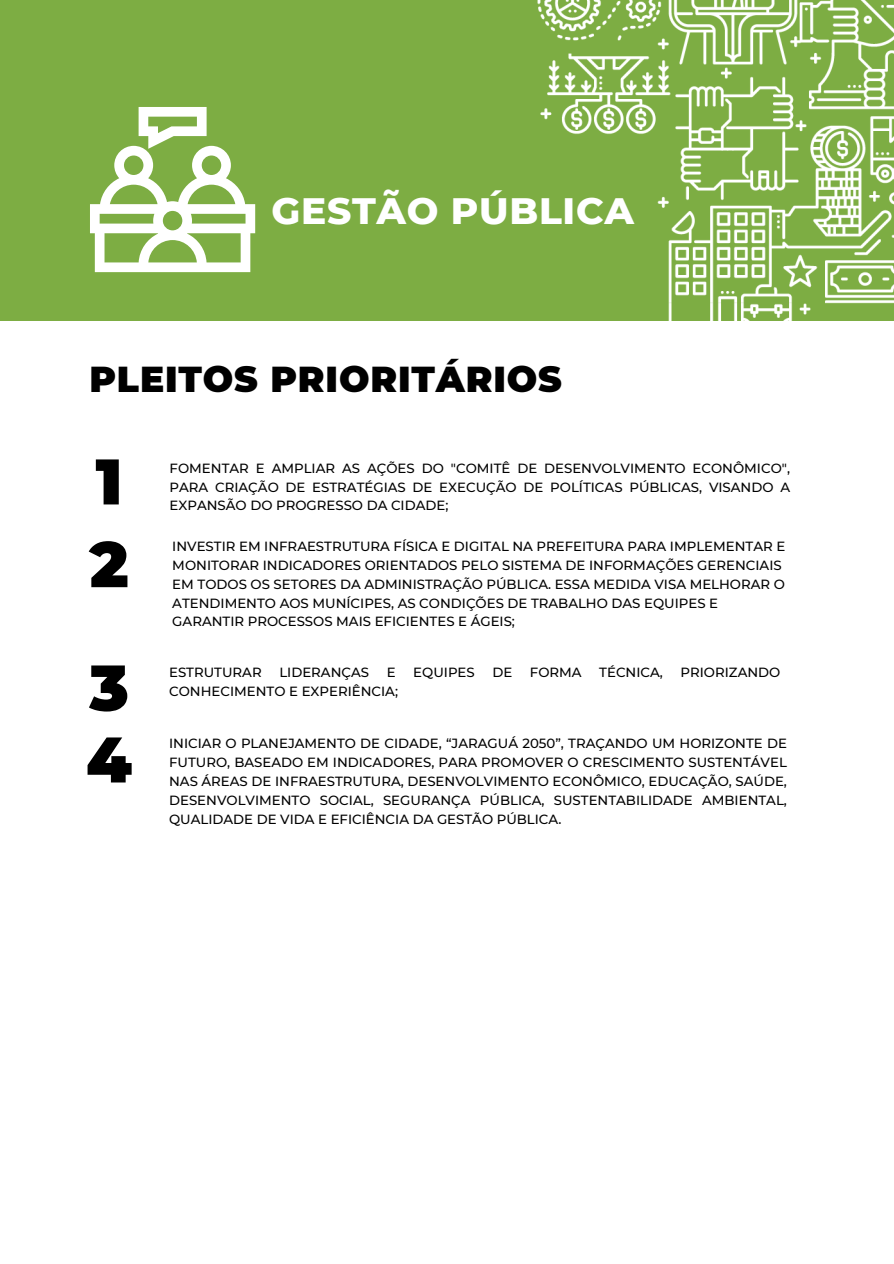
<style>
.page{position:relative;width:894px;height:1264px;background:#fff}
.page>*{position:absolute;margin:0;border:0;box-sizing:border-box;transform-origin:0 0}
.t1{font:900 64.35px/82.7px "Montserrat";color:#000}
.t2{font:800 37.5px "Montserrat";letter-spacing:.02em;color:#fff}
.t3{font:900 36px "Montserrat";letter-spacing:.025em;color:#000}
.t4{font:500 13.35px/18.9px "Montserrat";color:#000;text-align:justify}
</style>
<div class="page">
<div style="left:0;top:0;width:893px;height:1263px;background:#7dad43"></div>
<svg style="left:90px;top:107px;width:165px;height:165px"></svg>
<img style="left:536px;top:0;width:357px;height:322px">
<div style="left:0;top:322px;width:893px;height:941px;background:#fff"></div>
<h2 class="t2" style="left:271px;top:183px;width:364px">GESTÃO PÚBLICA</h2>
<h3 class="t3" style="left:89px;top:352px;width:474px">PLEITOS PRIORITÁRIOS</h3>
<h1 class="t1" style="left:89px;top:436px;width:41px">1<br>2</h1>
<h1 class="t1" style="left:86px;top:647px;width:47px;line-height:72px">3<br>4</h1>
<p class="t4" style="left:169px;top:458px;width:621px">FOMENTAR E AMPLIAR AS AÇÕES DO "COMITÊ DE DESENVOLVIMENTO ECONÔMICO", PARA CRIAÇÃO DE ESTRATÉGIAS DE EXECUÇÃO DE POLÍTICAS PÚBLICAS, VISANDO A EXPANSÃO DO PROGRESSO DA CIDADE;</p>
<p class="t4" style="left:172px;top:536px;width:614px;text-align:left">INVESTIR EM INFRAESTRUTURA FÍSICA E DIGITAL NA PREFEITURA PARA IMPLEMENTAR E MONITORAR INDICADORES ORIENTADOS PELO SISTEMA DE INFORMAÇÕES GERENCIAIS EM TODOS OS SETORES DA ADMINISTRAÇÃO PÚBLICA. ESSA MEDIDA VISA MELHORAR O ATENDIMENTO AOS MUNÍCIPES, AS CONDIÇÕES DE TRABALHO DAS EQUIPES E GARANTIR PROCESSOS MAIS EFICIENTES E ÁGEIS;</p>
<p class="t4" style="left:169px;top:662px;width:94px">ESTRUTURAR</p>
<p class="t4" style="left:279px;top:662px;width:91px">LIDERANÇAS</p>
<p class="t4" style="left:386px;top:662px;width:10px">E</p>
<p class="t4" style="left:413px;top:662px;width:63px">EQUIPES</p>
<p class="t4" style="left:492px;top:662px;width:21px">DE</p>
<p class="t4" style="left:529px;top:662px;width:53px">FORMA</p>
<p class="t4" style="left:599px;top:662px;width:65px">TÉCNICA,</p>
<p class="t4" style="left:680px;top:662px;width:101px">PRIORIZANDO</p>
<p class="t4" style="left:169px;top:681px;width:230px">CONHECIMENTO E EXPERIÊNCIA;</p>
<p class="t4" style="left:169px;top:733px;width:619px">INICIAR O PLANEJAMENTO DE CIDADE, “JARAGUÁ 2050”, TRAÇANDO UM HORIZONTE DE FUTURO, BASEADO EM INDICADORES, PARA PROMOVER O CRESCIMENTO SUSTENTÁVEL NAS ÁREAS DE INFRAESTRUTURA, DESENVOLVIMENTO ECONÔMICO, EDUCAÇÃO, SAÚDE, DESENVOLVIMENTO SOCIAL, SEGURANÇA PÚBLICA, SUSTENTABILIDADE AMBIENTAL, QUALIDADE DE VIDA E EFICIÊNCIA DA GESTÃO PÚBLICA.</p>
</div>
